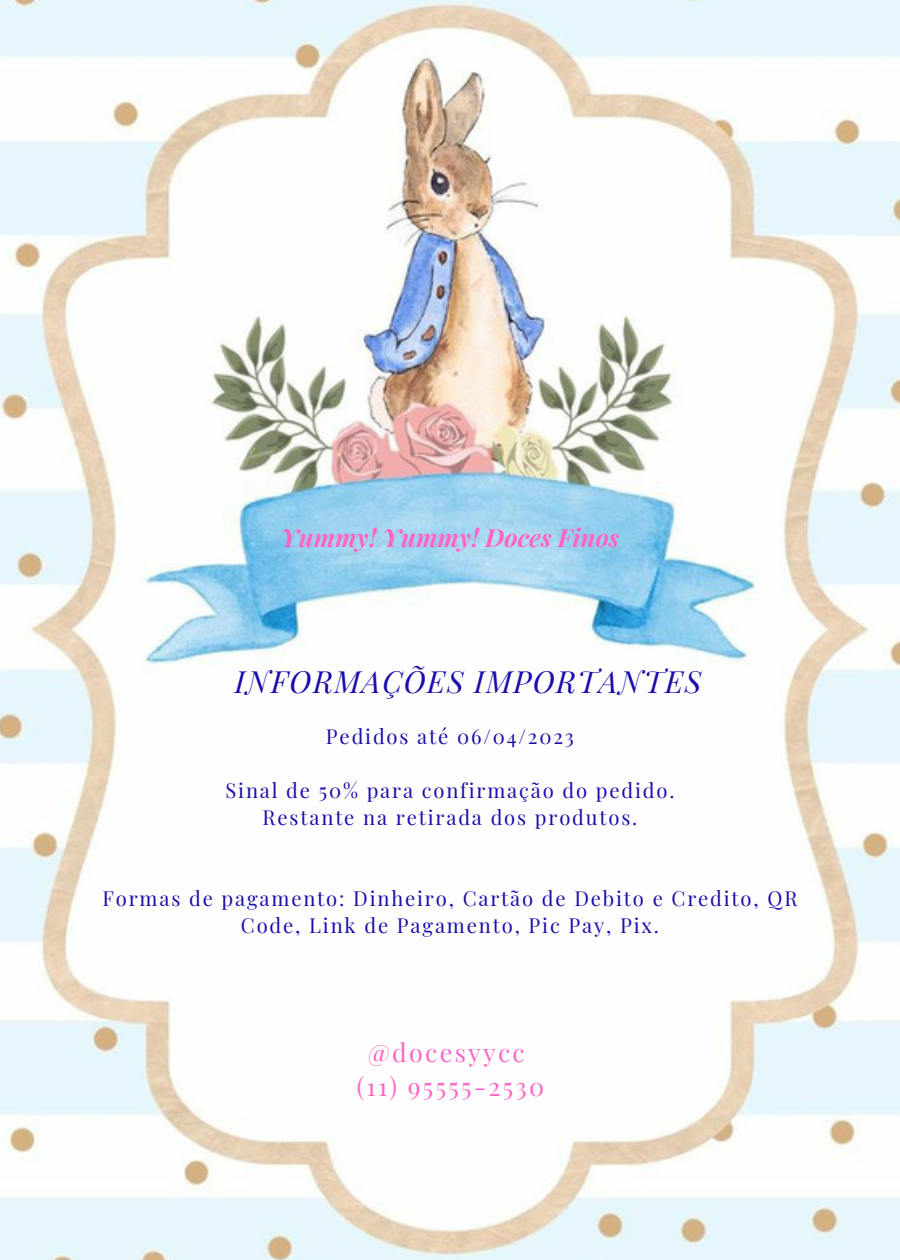
<style>
.page{position:relative;width:900px;height:1260px;background:#fff}
.page>*{position:absolute;margin:0;border:0;box-sizing:border-box;transform-origin:0 0}
.t1{font:italic 30px "Playfair Display";letter-spacing:.05em;color:#1a0dac}
.t2{font:25.25px/33.8px "Playfair Display";letter-spacing:.09em;color:#ff66c4;text-align:center}
.t3{font:italic 700 25px "Playfair Display";color:#ff66c4}
.t4{font:20.25px/27px "Playfair Display";letter-spacing:.09em;color:#1a0dac;text-align:center}
</style>
<div class="page">
<img style="left:0;top:0;width:900px;height:1260px">
<p class="t3" style="left:281px;top:519px;width:340px">Yummy! Yummy! Doces Finos</p>
<h1 class="t1" style="left:235px;top:661px;width:468px">INFORMAÇÕES IMPORTANTES</h1>
<p class="t4" style="left:326px;top:722px;width:250px">Pedidos até 06/04/2023</p>
<p class="t4" style="left:225px;top:776px;width:451px">Sinal de 50% para confirmação do pedido.<br>Restante na retirada dos produtos.</p>
<p class="t4" style="left:103px;top:884px;width:696px">Formas de pagamento: Dinheiro, Cartão de Debito e Credito, QR<br>Code, Link de Pagamento, Pic Pay, Pix.</p>
<p class="t2" style="left:357px;top:1035px;width:189px">@docesyycc (11) 95555-2530</p>
</div>
